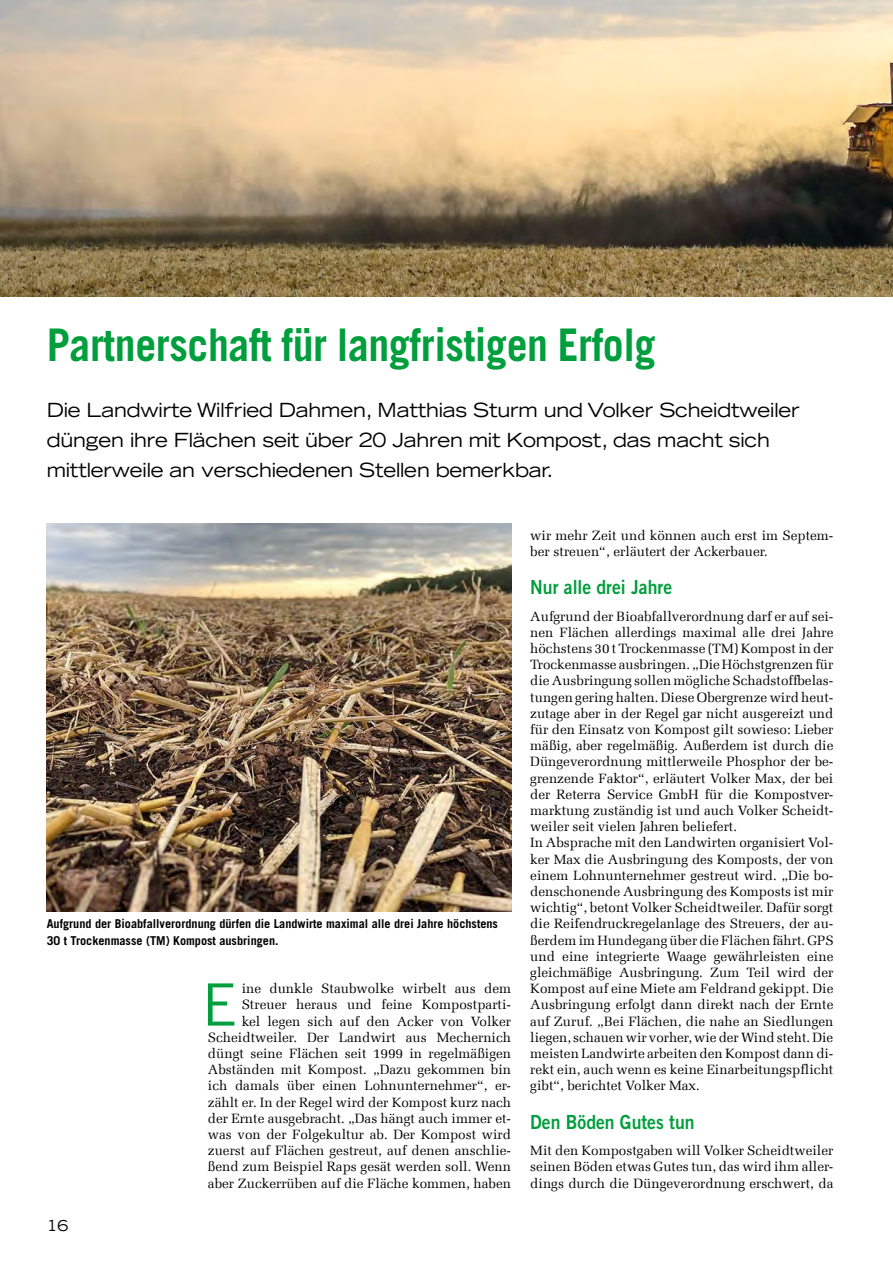
<style>
.page{position:relative;width:893px;height:1263px;background:#fff}
.page>*{position:absolute;margin:0;border:0;box-sizing:border-box;transform-origin:0 0}
.INI_3zeil{font:58.35px "Trade Gothic LT Pro";color:#009e3d}
.Übers_30{font:700 45px "Trade Gothic LT Pro";letter-spacing:-.01em;color:#009e3d;scale:.93 1}
.Vorspann{font:expanded 19.5px/30px "Trade Gothic LT Std";letter-spacing:-.01em;color:#000}
.ZW_Zeile{font:19.5px "Trade Gothic LT Pro Bd 2";color:#009e3d;scale:.9 1}
.t1{font:expanded 15px "Trade Gothic LT Std";color:#000}
.FL_ießtext{font:13.5px/16.2px "Melior Com";color:#000;text-align:justify}
.INI_3zeil-2{font:13.5px/16.2px "Melior Com";color:#000;text-align:right}
.Bildzeilen{font:700 12.3px/16.2px "Trade Gothic LT Pro";color:#000}
</style>
<div class="page">
<img style="left:0;top:0;width:893px;height:296px">
<img style="left:47px;top:523px;width:464px;height:389px">
<p class="Übers_30" style="left:47px;top:318px;width:656px">Partnerschaft für langfristigen Erfolg</p>
<p class="Vorspann" style="left:47px;top:394px;width:754px">Die Landwirte Wilfried Dahmen, Matthias Sturm und Volker Scheidtweiler düngen ihre Flächen seit über 20 Jahren mit Kompost, das macht sich mittlerweile an verschiedenen Stellen bemerkbar.</p>
<p class="Bildzeilen" style="left:47px;top:916px;width:453px">Aufgrund der Bioabfallverordnung dürfen die Landwirte maximal alle drei Jahre höchstens<br>30 t Trockenmasse (TM) Kompost ausbringen.</p>
<p class="t1" style="left:47px;top:1215px;width:23px">16</p>
<p class="INI_3zeil-2" style="left:208px;top:980px;width:305px">ine dunkle Staubwolke wirbelt aus dem Streuer heraus und feine Kompostparti-<br>kel legen sich auf den Acker von Volker Scheidtweiler. Der Landwirt aus Mechernich düngt seine Flächen seit 1999 in regelmäßigen Abständen mit Kompost. „Dazu gekommen bin ich damals über einen Lohnunternehmer“, er&shy;zählt er. In der Regel wird der Kompost kurz nach der Ernte ausgebracht. „Das hängt auch immer et&shy;was von der Folgekultur ab. Der Kompost wird zuerst auf Flächen gestreut, auf denen anschlie&shy;ßend zum Beispiel Raps gesät werden soll. Wenn aber Zuckerrüben auf die Fläche kommen, haben</p>
<p class="INI_3zeil" style="left:202px;top:969px;width:37px">E</p>
<p class="INI_3zeil-2" style="left:530px;top:527px;width:305px;text-align:left">wir mehr Zeit und können auch erst im Septem&shy;ber streuen“, erläutert der Ackerbauer.</p>
<p class="ZW_Zeile" style="left:530px;top:575px;width:159px">Nur alle drei Jahre</p>
<p class="FL_ießtext" style="left:530px;top:608px;width:305px">Aufgrund der Bioabfallverordnung darf er auf sei&shy;nen Flächen allerdings maximal alle drei Jahre höchstens 30 t Trockenmasse (TM) Kompost in der Trockenmasse ausbringen. „Die Höchstgrenzen für die Ausbringung sollen mögliche Schadstoffbelas&shy;tungen gering halten. Diese Obergrenze wird heut&shy;zutage aber in der Regel gar nicht ausgereizt und für den Einsatz von Kompost gilt sowieso: Lieber mäßig, aber regelmäßig. Außerdem ist durch die Düngeverordnung mittlerweile Phosphor der be&shy;grenzende Faktor“, erläutert Volker Max, der bei der Reterra Service GmbH für die Kompostver&shy;marktung zuständig ist und auch Volker Scheidt&shy;weiler seit vielen Jahren beliefert.</p>
<p class="FL_ießtext" style="left:530px;top:834px;width:305px">In Absprache mit den Landwirten organisiert Vol&shy;ker Max die Ausbringung des Komposts, der von einem Lohnunternehmer gestreut wird. „Die bo&shy;denschonende Ausbringung des Komposts ist mir wichtig“, betont Volker Scheidtweiler. Dafür sorgt die Reifendruckregelanlage des Streuers, der au&shy;ßerdem im Hundegang über die Flächen fährt. GPS und eine integrierte Waage gewährleisten eine gleichmäßige Ausbringung. Zum Teil wird der Kompost auf eine Miete am Feldrand gekippt. Die Ausbringung erfolgt dann direkt nach der Ernte auf Zuruf. „Bei Flächen, die nahe an Siedlungen liegen, schauen wir vorher, wie der Wind steht. Die meisten Landwirte arbeiten den Kompost dann di&shy;rekt ein, auch wenn es keine Einarbeitungspflicht gibt“, berichtet Volker Max.</p>
<p class="ZW_Zeile" style="left:530px;top:1110px;width:184px">Den Böden Gutes tun</p>
<p class="FL_ießtext" style="left:530px;top:1142px;width:305px">Mit den Kompostgaben will Volker Scheidtweiler seinen Böden etwas Gutes tun, das wird ihm aller&shy;dings durch die Düngeverordnung erschwert, da</p>
</div>
